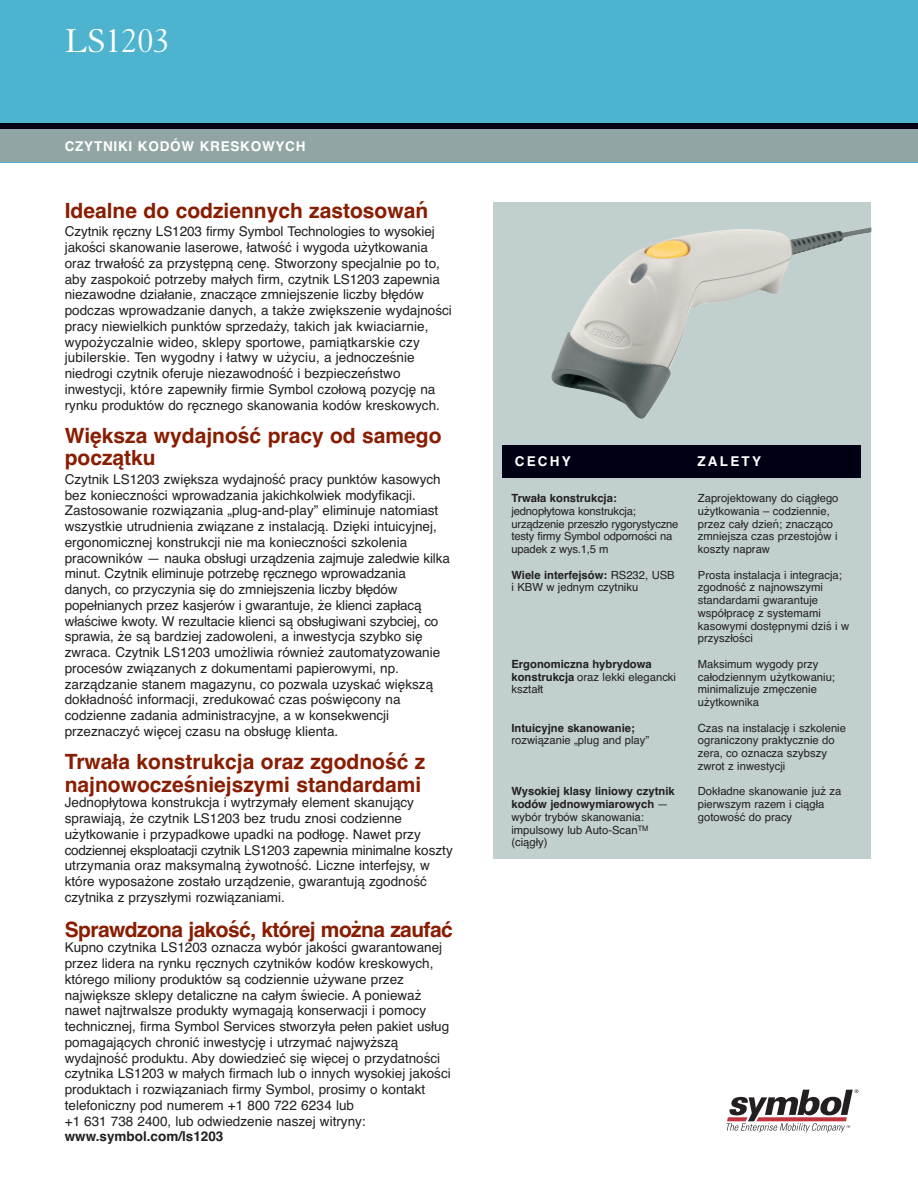
<style>
.page{position:relative;width:918px;height:1188px;background:#fff}
.page>*{position:absolute;margin:0;border:0;box-sizing:border-box;transform-origin:0 0}
.t1{font:36px "Granjon LT Std";color:#fff}
.t2{font:700 21px/22.5px "Helvetica CE";color:#891d02}
.t3{font:700 21px "Helvetica CE";letter-spacing:-.03em;color:#891d02}
.t4{font:13.5px/15.8px "Helvetica CE";color:#231f20}
.t5{font:700 13.5px "Helvetica CE";letter-spacing:.055em;color:#fff}
.t6{font:700 13.5px "Helvetica CE";color:#231f20}
.t7{font:11.25px/12.8px "Helvetica CE";color:#231f20}
.t8{font:700 11.25px/12.8px "Helvetica CE";color:#231f20}
.s1{font-weight:700}
.s2{font-weight:400}
</style>
<div class="page">
<div style="left:493px;top:202px;width:378px;height:657px;background:#c2cfcf"></div>
<div style="left:0;top:0;width:918px;height:162px;background:#4db3cf"></div>
<div style="left:502px;top:445px;width:359px;height:32px;background:#000015"></div>
<div style="left:0;top:126px;width:918px;height:36px;background:#91a5a4"></div>
<div style="left:0;top:123px;width:918px;height:5px;background:#000015"></div>
<svg style="left:727px;top:1089px;width:131px;height:43px"></svg>
<img style="left:551px;top:227px;width:320px;height:192px">
<h1 class="t1" style="left:65px;top:26px;width:106px">LS1203</h1>
<p class="t5" style="left:65px;top:141px;width:242px">CZYTNIKI KODÓW KRESKOWYCH</p>
<h2 class="t2" style="left:65px;top:201px;width:365px">Idealne do codziennych zastosowań</h2>
<p class="t4" style="left:65px;top:225px;width:389px">Czytnik ręczny LS1203 firmy Symbol Technologies to wysokiej jakości skanowanie laserowe, łatwość i wygoda użytkowania oraz trwałość za przystępną cenę. Stworzony specjalnie po to, aby zaspokoić potrzeby małych firm, czytnik LS1203 zapewnia niezawodne działanie, znaczące zmniejszenie liczby błędów podczas wprowadzanie danych, a także zwiększenie wydajności pracy niewielkich punktów sprzedaży, takich jak kwiaciarnie, wypożyczalnie wideo, sklepy sportowe, pamiątkarskie czy jubilerskie. Ten wygodny i łatwy w użyciu, a jednocześnie niedrogi czytnik oferuje niezawodność i bezpieczeństwo inwestycji, które zapewniły firmie Symbol czołową pozycję na rynku produktów do ręcznego skanowania kodów kreskowych.</p>
<h2 class="t2" style="left:65px;top:426px;width:378px">Większa wydajność pracy od samego początku</h2>
<p class="t4" style="left:65px;top:473px;width:387px">Czytnik LS1203 zwiększa wydajność pracy punktów kasowych bez konieczności wprowadzania jakichkolwiek modyfikacji.<br>Zastosowanie rozwiązania „plug-and-play” eliminuje natomiast wszystkie utrudnienia związane z instalacją. Dzięki intuicyjnej, ergonomicznej konstrukcji nie ma konieczności szkolenia pracowników — nauka obsługi urządzenia zajmuje zaledwie kilka minut. Czytnik eliminuje potrzebę ręcznego wprowadzania danych, co przyczynia się do zmniejszenia liczby błędów popełnianych przez kasjerów i gwarantuje, że klienci zapłacą właściwe kwoty. W rezultacie klienci są obsługiwani szybciej, co sprawia, że są bardziej zadowoleni, a inwestycja szybko się zwraca. Czytnik LS1203 umożliwia również zautomatyzowanie procesów związanych z dokumentami papierowymi, np. zarządzanie stanem magazynu, co pozwala uzyskać większą dokładność informacji, zredukować czas poświęcony na codzienne zadania administracyjne, a w konsekwencji przeznaczyć więcej czasu na obsługę klienta.</p>
<h2 class="t2" style="left:65px;top:753px;width:362px">Trwała konstrukcja oraz zgodność z najnowocześniejszymi standardami</h2>
<p class="t4" style="left:65px;top:796px;width:390px">Jednopłytowa konstrukcja i wytrzymały element skanujący sprawiają, że czytnik LS1203 bez trudu znosi codzienne użytkowanie i przypadkowe upadki na podłogę. Nawet przy codziennej eksploatacji czytnik LS1203 zapewnia minimalne koszty utrzymania oraz maksymalną żywotność. Liczne interfejsy, w które wyposażone zostało urządzenie, gwarantują zgodność czytnika z przyszłymi rozwiązaniami.</p>
<h2 class="t3" style="left:65px;top:922px;width:390px">Sprawdzona jakość, której można zaufać</h2>
<p class="t4" style="left:65px;top:941px;width:387px">Kupno czytnika LS1203 oznacza wybór jakości gwarantowanej przez lidera na rynku ręcznych czytników kodów kreskowych, którego miliony produktów są codziennie używane przez największe sklepy detaliczne na całym świecie. A ponieważ nawet najtrwalsze produkty wymagają konserwacji i pomocy technicznej, firma Symbol Services stworzyła pełen pakiet usług pomagających chronić inwestycję i utrzymać najwyższą wydajność produktu. Aby dowiedzieć się więcej o przydatności czytnika LS1203 w małych firmach lub o innych wysokiej jakości produktach i rozwiązaniach firmy Symbol, prosimy o kontakt telefoniczny pod numerem +1 800 722 6234 lub<br>+1 631 738 2400, lub odwiedzenie naszej witryny:</p>
<p class="t6" style="left:65px;top:1132px;width:160px">www.symbol.com/ls1203</p>
<p class="t5" style="left:515px;top:456px;width:58px">CECHY</p>
<p class="t5" style="left:697px;top:456px;width:65px">ZALETY</p>
<p class="t7" style="left:698px;top:493px;width:142px">Zaprojektowany do ciągłego użytkowania – codziennie, przez cały dzień; znacząco zmniejsza czas przestojów i koszty napraw</p>
<p class="t7" style="left:698px;top:569px;width:153px">Prosta instalacja i integracja; zgodność z najnowszymi standardami gwarantuje współpracę z systemami kasowymi dostępnymi dziś i w przyszłości</p>
<p class="t7" style="left:698px;top:659px;width:139px">Maksimum wygody przy całodziennym użytkowaniu; minimalizuje zmęczenie użytkownika</p>
<p class="t7" style="left:698px;top:722px;width:150px">Czas na instalację i szkolenie ograniczony praktycznie do zera, co oznacza szybszy zwrot z inwestycji</p>
<p class="t7" style="left:698px;top:786px;width:145px">Dokładne skanowanie już za pierwszym razem i ciągła gotowość do pracy</p>
<p class="t8" style="left:511px;top:493px;width:107px">Trwała konstrukcja:</p>
<p class="t7" style="left:511px;top:506px;width:169px">jednopłytowa konstrukcja; urządzenie przeszło rygorystyczne testy firmy Symbol odporności na upadek z wys.1,5 m</p>
<p class="t7" style="left:511px;top:569px;width:165px"><span class="s1">Wiele interfejsów:</span> RS232, USB i KBW w jednym czytniku</p>
<p class="t8" style="left:511px;top:659px;width:166px">Ergonomiczna hybrydowa konstrukcja <span class="s2">oraz lekki elegancki kształt</span></p>
<p class="t8" style="left:511px;top:722px;width:125px">Intuicyjne skanowanie;</p>
<p class="t7" style="left:511px;top:735px;width:139px">rozwiązanie „plug and play”</p>
<p class="t7" style="left:511px;top:786px;width:165px"><span class="s1">Wysokiej klasy liniowy czytnik kodów jednowymiarowych</span> — wybór trybów skanowania: impulsowy lub Auto-Scan<sup>TM </sup>(ciągły)</p>
</div>
